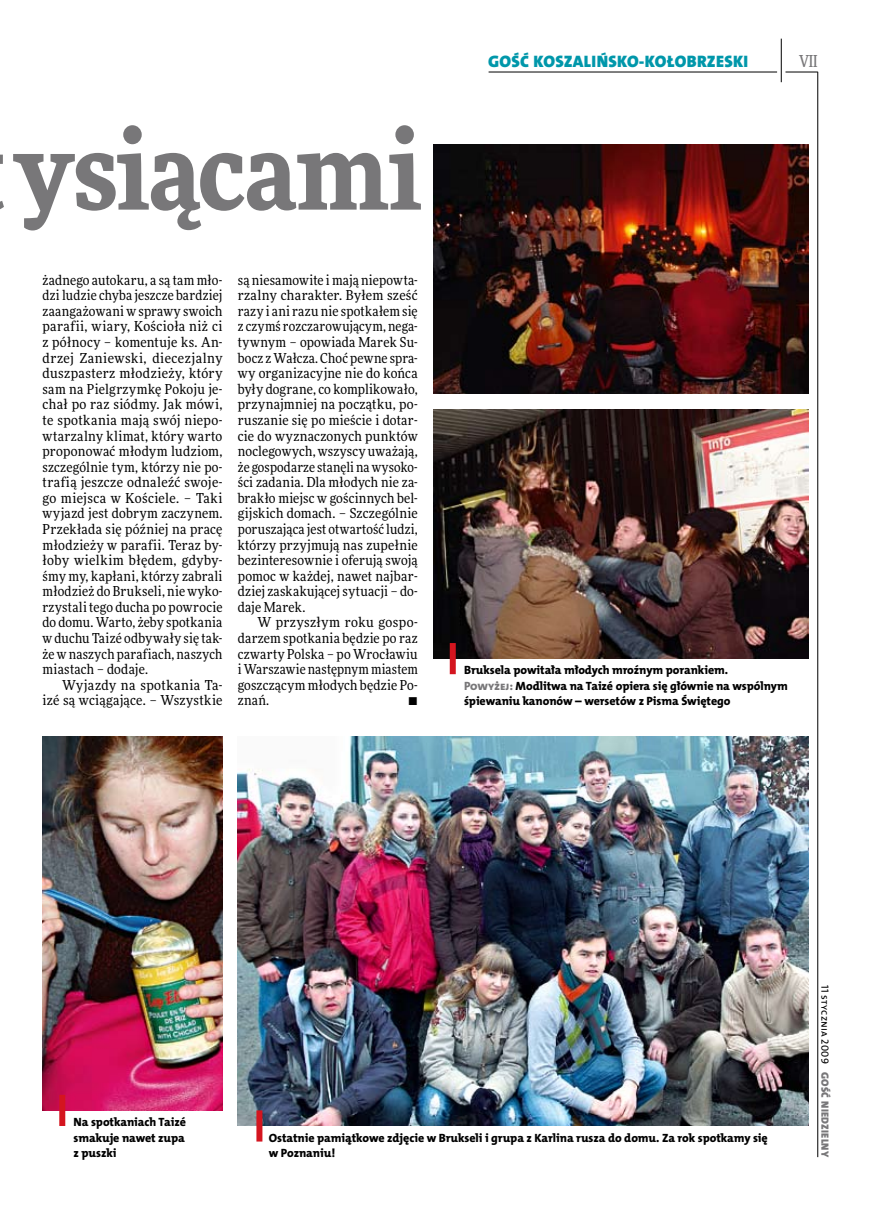
<style>
.page{position:relative;width:872px;height:1221px;background:#fff}
.page>*{position:absolute;margin:0;border:0;box-sizing:border-box;transform-origin:0 0}
.t1{font:900 108px "Freeday Narrow";letter-spacing:-.01em;color:#787779}
.t2{font:16.65px "The Mix HP9 Blk";letter-spacing:.02em;color:#0097aa}
.t3{font:500 16.5px "Freeday Narrow";color:#787779;scale:.9 1}
.t4{font:13.8px/15.6px "Freeday Narrow News";letter-spacing:.02em;color:#000;text-align:justify}
.t5{font:12px/15.6px "The Mix HP8 Ex Bld";letter-spacing:-.005em;color:#000}
.t6{font:10.5px "The Mix HP9 Blk";letter-spacing:.025em;color:#787779}
.t7{font:10.5px "The Mix HP5 Plain";letter-spacing:.02em;color:#000}
.s1{color:#787779}
</style>
<div class="page">
<hr style="left:817px;top:72px;width:1px;height:1084px;background:#000">
<hr style="left:781px;top:39px;width:1px;height:43px;background:#000">
<hr style="left:785px;top:72px;width:32px;height:1px;background:#000">
<hr style="left:488px;top:72px;width:289px;height:1px;background:#000">
<img style="left:238px;top:736px;width:570px;height:389px">
<img style="left:43px;top:736px;width:179px;height:373px">
<img style="left:433px;top:144px;width:375px;height:250px">
<img style="left:433px;top:409px;width:375px;height:249px">
<div style="left:59px;top:1094px;width:6px;height:31px;background:#d4151f"></div>
<div style="left:256px;top:1110px;width:6px;height:31px;background:#d4151f"></div>
<div style="left:450px;top:643px;width:6px;height:31px;background:#d4151f"></div>
<h1 class="t1" style="left:14px;top:100px;width:409px">ysiącami</h1>
<p class="t4" style="left:43px;top:272px;width:181px">żadnego autokaru, a są tam mło&shy;dzi ludzie chyba jeszcze bardziej zaangażowani w sprawy swoich parafii, wiary, Kościoła niż ci z północy – komentuje ks. An&shy;drzej Zaniewski, diecezjalny duszpasterz młodzieży, który sam na Pielgrzymkę Pokoju je&shy;chał po raz siódmy. Jak mówi, te spotkania mają swój niepo&shy;wtarzalny klimat, który warto proponować młodym ludziom, szczególnie tym, którzy nie po&shy;trafią jeszcze odnaleźć swoje&shy;go miejsca w Kościele. – Taki wyjazd jest dobrym zaczynem.<br>Przekłada się później na pracę młodzieży w parafii. Teraz by&shy;łoby wielkim błędem, gdyby&shy;śmy my, kapłani, którzy zabrali młodzież do Brukseli, nie wyko&shy;rzystali tego ducha po powrocie do domu. Warto, żeby spotkania w duchu Taizé odbywały się tak&shy;że w naszych parafiach, naszych miastach – dodaje.</p>
<p class="t4" style="left:43px;top:677px;width:181px;text-align:right">Wyjazdy na spotkania Ta&shy;izé są wciągające. – Wszystkie</p>
<p class="t4" style="left:238px;top:272px;width:181px">są niesamowite i mają niepowta&shy;rzalny charakter. Byłem sześć razy i ani razu nie spotkałem się z czymś rozczarowującym, nega&shy;tywnym – opowiada Marek Su&shy;bocz zWałcza. Choć pewne spra&shy;wy organizacyjne nie do końca były dograne, co komplikowało, przynajmniej na początku, po&shy;ruszanie się po mieście i dotar&shy;cie do wyznaczonych punktów noclegowych, wszyscy uważają, że gospodarze stanęli na wysoko&shy;ści zadania. Dla młodych nie za&shy;brakło miejsc w gościnnych bel&shy;gijskich domach. – Szczególnie poruszająca jest otwartość ludzi, którzy przyjmują nas zupełnie bezinteresownie i oferują swoją pomoc w każdej, nawet najbar&shy;dziej zaskakującej sytuacji – do&shy;daje Marek.</p>
<p class="t4" style="left:238px;top:614px;width:181px;text-indent:20px">W przyszłym roku gospo&shy;darzem spotkania będzie po raz czwarty Polska – po Wrocławiu iWarszawie następnym miastem goszczącym młodych będzie Po&shy;znań.</p>
<p class="t4" style="left:408px;top:692px;width:11px">•</p>
<p class="t2" style="left:488px;top:50px;width:262px">GOŚĆ KOSZALIŃSKO-KOŁOBRZESKI</p>
<p class="t3" style="left:799px;top:50px;width:22px">VII</p>
<p class="t5" style="left:464px;top:662px;width:324px">Bruksela powitała młodych mroźnym porankiem.<br><span class="s1">Powyżej:</span> Modlitwa na Taizé opiera się głównie na wspólnym śpiewaniu kanonów – wersetów z Pisma Świętego</p>
<p class="t7" style="left:832px;top:985px;width:80px;rotate:90deg">11 stycznia 2009</p>
<p class="t5" style="left:74px;top:1114px;width:114px;text-align:justify">Na spotkaniach Taizé smakuje nawet zupa z puszki</p>
<p class="t5" style="left:269px;top:1129px;width:500px">Ostatnie pamiątkowe zdjęcie w Brukseli i grupa z Karlina rusza do domu. Za rok spotkamy się w Poznaniu!</p>
<p class="t6" style="left:832px;top:1071px;width:87px;rotate:90deg">GOŚĆ NIEDZIELNY</p>
</div>
